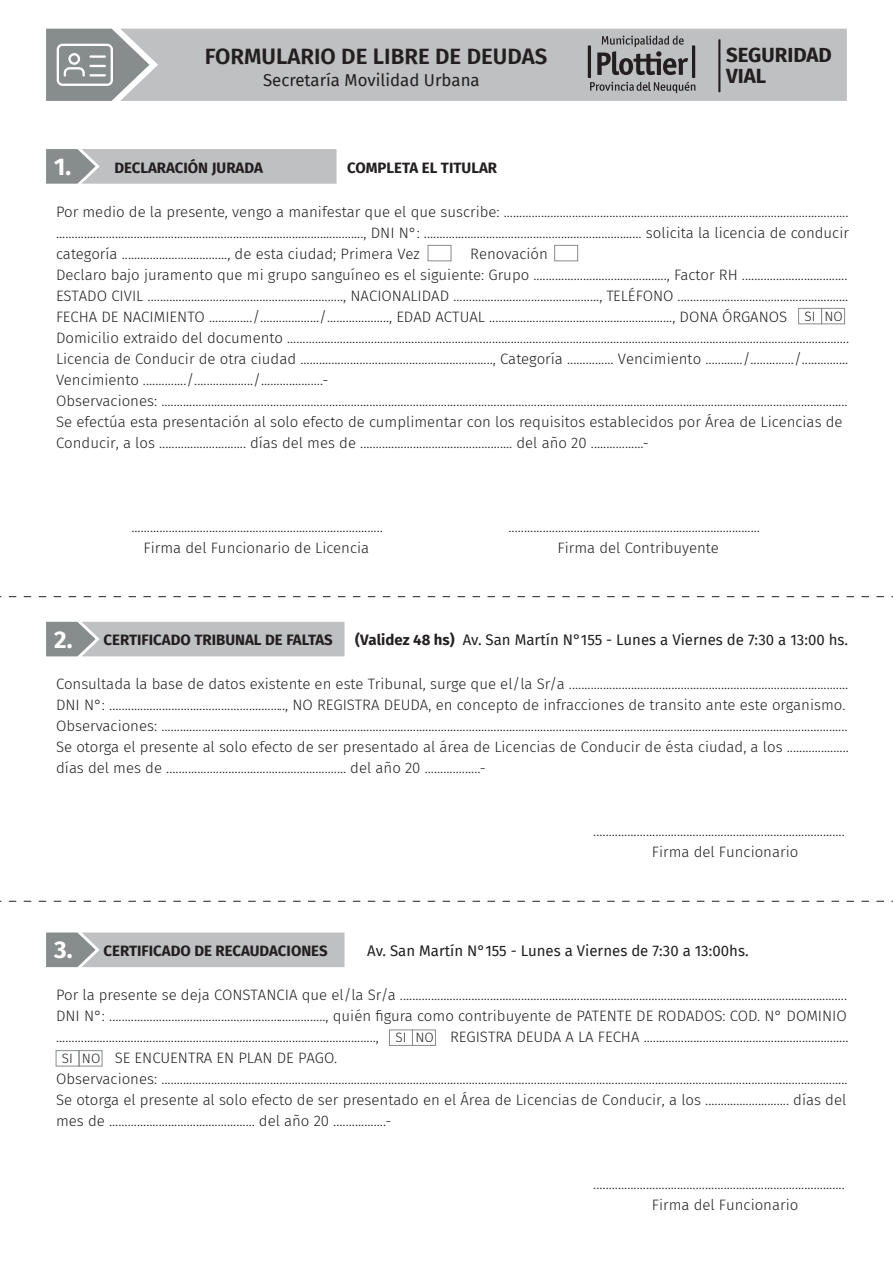
<style>
.page{position:relative;width:893px;height:1263px;background:#fff}
.page>*{position:absolute;margin:0;border:0;box-sizing:border-box;transform-origin:0 0}
.t1{font:700 24.3px "Fira Sans";color:#fff}
.t2{font:600 22.2px "Fira Sans";color:#231f20}
.t3{font:700 20.4px/21px "Fira Sans";color:#231f20}
.t4{font:16.8px "Fira Sans";color:#231f20}
.t5{font:300 15px/21px "Fira Sans";color:#231f20}
.t6{font:15px "Fira Sans";color:#231f20}
.t7{font:700 15px "Fira Sans";color:#231f20}
.t8{font:300 13.5px "Fira Sans";color:#231f20}
.s1{font-size:24.3px;color:#fff}
.s2{font-weight:700}
</style>
<div class="page">
<div style="left:149px;top:29px;width:698px;height:72px;background:#bec0c1"></div>
<svg style="left:46px;top:149px;width:290px;height:35px;background:#b8babb"></svg>
<svg style="left:46px;top:932px;width:299px;height:35px;background:#b8bbbb"></svg>
<svg style="left:46px;top:622px;width:299px;height:34px;background:#b7b9ba"></svg>
<svg style="left:0;top:596px;width:893px;height:1px"></svg>
<svg style="left:0;top:901px;width:893px;height:1px"></svg>
<svg style="left:590px;top:82px;width:105px;height:11px"></svg>
<svg style="left:597px;top:36px;width:91px;height:39px;background:#878788"></svg>
<hr style="left:692px;top:45px;width:3px;height:33px;background:#231f20">
<hr style="left:588px;top:45px;width:3px;height:33px;background:#231f20">
<svg style="left:46px;top:29px;width:103px;height:72px;background:#a0a4a4"></svg>
<hr style="left:90px;top:74px;width:16px;height:3px;background:#fff">
<hr style="left:718px;top:39px;width:2px;height:53px;background:#231f20">
<div style="left:428px;top:245px;width:23px;height:16px;border:1px solid #878c8c"></div>
<div style="left:798px;top:308px;width:24px;height:16px;border:1px solid #878c8c"></div>
<div style="left:821px;top:308px;width:24px;height:16px;border:1px solid #878c8c"></div>
<div style="left:389px;top:1029px;width:24px;height:17px;border:1px solid #878c8c"></div>
<div style="left:412px;top:1029px;width:24px;height:17px;border:1px solid #878c8c"></div>
<div style="left:56px;top:1050px;width:23px;height:16px;border:1px solid #878c8c"></div>
<div style="left:79px;top:1050px;width:23px;height:16px;border:1px solid #878c8c"></div>
<div style="left:554px;top:245px;width:24px;height:16px;border:1px solid #878c8c"></div>
<h2 class="t2" style="left:205px;top:38px;width:344px">FORMULARIO DE LIBRE DE DEUDAS</h2>
<p class="t4" style="left:263px;top:68px;width:218px">Secretaría Movilidad Urbana</p>
<p class="t7" style="left:114px;top:155px;width:150px">DECLARACIÓN JURADA</p>
<h1 class="t1" style="left:54px;top:146px;width:19px">1.</h1>
<p class="t7" style="left:347px;top:155px;width:152px">COMPLETA EL TITULAR</p>
<h3 class="t3" style="left:726px;top:43px;width:107px">SEGURIDAD<br>VIAL</h3>
<p class="t5" style="left:56px;top:201px;width:794px;text-align:justify">Por medio de la presente, vengo a manifestar que el que suscribe: ............................................................................................................... ..................................................................................................., DNI N°: ...................................................................... solicita la licencia de conducir categoría .................................., de esta ciudad; Primera Vez</p>
<p class="t5" style="left:56px;top:243px;width:795px;text-indent:414px">Renovación<br>Declaro bajo juramento que mi grupo sanguíneo es el siguiente: Grupo ..........................................., Factor RH ..................................<br>ESTADO CIVIL ..............................................................., NACIONALIDAD ..............................................., TELÉFONO .......................................................<br>FECHA DE NACIMIENTO ............../.................../...................., EDAD ACTUAL ..........................................................., DONA ÓRGANOS Domicilio extraido del documento .....................................................................................................................................................................................<br>Licencia de Conducir de otra ciudad .............................................................., Categoría ............... Vencimiento ............/............../...............<br>Vencimiento ............../.................../....................-<br>Observaciones: .............................................................................................................................................................................................................................<br>Se efectúa esta presentación al solo efecto de cumplimentar con los requisitos establecidos por Área de Licencias de Conducir, a los ............................ días del mes de ................................................. del año 20 .................-</p>
<p class="t8" style="left:804px;top:306px;width:40px">SI NO</p>
<p class="t5" style="left:131px;top:516px;width:253px">.................................................................................</p>
<p class="t5" style="left:508px;top:516px;width:253px">.................................................................................</p>
<p class="t5" style="left:144px;top:537px;width:227px">Firma del Funcionario de Licencia</p>
<p class="t5" style="left:558px;top:537px;width:163px">Firma del Contribuyente</p>
<p class="t7" style="left:54px;top:627px;width:280px"><span class="s1">2.</span> CERTIFICADO TRIBUNAL DE FALTAS</p>
<p class="t6" style="left:355px;top:629px;width:495px"><span class="s2">(Validez 48 hs)</span> Av. San Martín N°155 - Lunes a Viernes de 7:30 a 13:00 hs.</p>
<p class="t5" style="left:56px;top:674px;width:794px">Consultada la base de datos existente en este Tribunal, surge que el/la Sr/a ..........................................................................................<br>DNI N°: ........................................................., NO REGISTRA DEUDA, en concepto de infracciones de transito ante este organismo.<br>Observaciones: .............................................................................................................................................................................................................................<br>Se otorga el presente al solo efecto de ser presentado al área de Licencias de Conducir de ésta ciudad, a los .................... días del mes de .......................................................... del año 20 ..................-</p>
<p class="t5" style="left:652px;top:821px;width:194px;text-indent:-59px">.................................................................................<br>Firma del Funcionario</p>
<p class="t7" style="left:54px;top:938px;width:275px"><span class="s1">3.</span> CERTIFICADO DE RECAUDACIONES</p>
<p class="t6" style="left:367px;top:939px;width:383px">Av. San Martín N°155 - Lunes a Viernes de 7:30 a 13:00hs.</p>
<p class="t5" style="left:56px;top:984px;width:792px;text-align:justify">Por la presente se deja CONSTANCIA que el/la Sr/a ................................................................................................................................................<br>DNI N°: ......................................................................, quién figura como contribuyente de PATENTE DE RODADOS: COD. N° DOMINIO .......................................................................................................,</p>
<p class="t5" style="left:450px;top:1026px;width:400px">REGISTRA DEUDA A LA FECHA ..................................................................</p>
<p class="t5" style="left:56px;top:1047px;width:793px;text-indent:59px">SE ENCUENTRA EN PLAN DE PAGO.<br>Observaciones: .............................................................................................................................................................................................................................<br>Se otorga el presente al solo efecto de ser presentado en el Área de Licencias de Conducir, a los ........................... días del mes de ............................................... del año 20 .................-</p>
<p class="t8" style="left:395px;top:1028px;width:40px">SI NO</p>
<p class="t8" style="left:62px;top:1049px;width:40px">SI NO</p>
<p class="t5" style="left:652px;top:1173px;width:194px;text-indent:-59px">.................................................................................<br>Firma del Funcionario</p>
</div>
